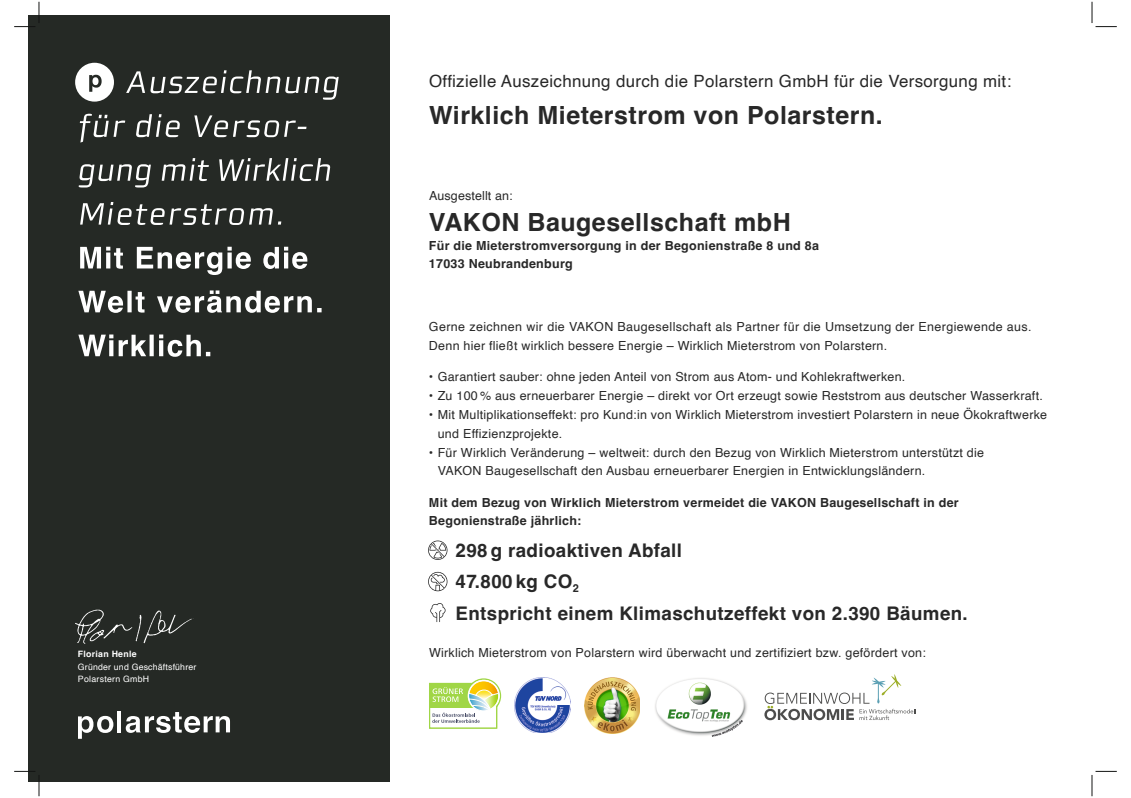
<style>
.page{position:relative;width:1131px;height:798px;background:#fff}
.page>*{position:absolute;margin:0;border:0;box-sizing:border-box;transform-origin:0 0}
.t1{font:700 25px "Helvetica";letter-spacing:.02em;color:#282828}
.t2{font:700 18.75px/31.4px "Helvetica";letter-spacing:.02em;color:#282828}
.t3{font:16.88px "Helvetica";letter-spacing:.02em;color:#282828}
.t4{font:12.5px/18.8px "Helvetica";letter-spacing:.02em;color:#282828}
.t5{font:700 12.5px/18.8px "Helvetica";letter-spacing:.02em;color:#282828}
.t6{font:8.75px/12.5px "Helvetica";letter-spacing:.02em;color:#fff}
.t7{font:700 8.75px "Helvetica";letter-spacing:.03em;color:#fff}
</style>
<div class="page">
<svg style="left:764px;top:674px;width:152px;height:46px"></svg>
<img style="left:655px;top:678px;width:92px;height:59px">
<img style="left:514px;top:677px;width:56px;height:55px">
<div style="left:466px;top:678px;width:35px;height:35px;border:1px solid #a0d646;border-radius:50%"></div>
<img style="left:473px;top:680px;width:21px;height:2px">
<div style="left:467px;top:679px;width:32px;height:32px;border:1px solid #fff;border-radius:50%"></div>
<div style="left:468px;top:680px;width:31px;height:30px;border:1px solid #fff;border-radius:50%"></div>
<svg style="left:429px;top:682px;width:70px;height:46px"></svg>
<img style="left:584px;top:677px;width:56px;height:56px">
<div style="left:28px;top:16px;width:362px;height:765px;background:#252925"></div>
<svg style="left:78px;top:334px;width:132px;height:22px"></svg>
<svg style="left:78px;top:290px;width:243px;height:23px"></svg>
<svg style="left:80px;top:247px;width:227px;height:28px"></svg>
<svg style="left:80px;top:202px;width:201px;height:23px"></svg>
<svg style="left:79px;top:158px;width:251px;height:29px"></svg>
<svg style="left:80px;top:114px;width:226px;height:28px"></svg>
<svg style="left:126px;top:70px;width:213px;height:30px"></svg>
<img style="left:75px;top:609px;width:119px;height:35px">
<svg style="left:78px;top:715px;width:35px;height:23px"></svg>
<hr style="left:117px;top:710px;width:4px;height:22px;background:#fff">
<svg style="left:126px;top:712px;width:104px;height:20px"></svg>
<svg style="left:75px;top:63px;width:39px;height:39px"></svg>
<svg style="left:428px;top:540px;width:19px;height:19px"></svg>
<svg style="left:428px;top:571px;width:19px;height:20px"></svg>
<svg style="left:430px;top:603px;width:15px;height:18px"></svg>
<svg style="left:14px;top:2px;width:26px;height:25px"></svg>
<svg style="left:1091px;top:2px;width:25px;height:25px"></svg>
<svg style="left:14px;top:770px;width:26px;height:25px"></svg>
<svg style="left:1091px;top:770px;width:25px;height:25px"></svg>
<h3 class="t3" style="left:429px;top:68px;width:584px">Offizielle Auszeichnung durch die Polarstern GmbH für die Versorgung mit:</h3>
<h1 class="t1" style="left:429px;top:100px;width:455px">Wirklich Mieterstrom von Polarstern.</h1>
<p class="t4" style="left:429px;top:186px;width:85px">Ausgestellt an:</p>
<h1 class="t1" style="left:429px;top:207px;width:363px">VAKON Baugesellschaft mbH</h1>
<p class="t5" style="left:429px;top:237px;width:391px">Für die Mieterstromversorgung in der Begonienstraße 8 und 8a<br>17033 Neubrandenburg</p>
<p class="t4" style="left:429px;top:317px;width:604px">Gerne zeichnen wir die VAKON Baugesellschaft als Partner für die Umsetzung der Energiewende aus.<br>Denn hier fließt wirklich bessere Energie – Wirklich Mieterstrom von Polarstern.</p>
<p class="t4" style="left:429px;top:368px;width:478px">• Garantiert sauber: ohne jeden Anteil von Strom aus Atom- und Kohlekraftwerken.</p>
<p class="t4" style="left:429px;top:386px;width:615px">• Zu 100 % aus erneuerbarer Energie – direkt vor Ort erzeugt sowie Reststrom aus deutscher Wasserkraft.</p>
<p class="t4" style="left:437px;top:405px;width:611px;text-indent:-9px">• Mit Multiplikationseffekt: pro Kund:in von Wirklich Mieterstrom investiert Polarstern in neue Ökokraftwerke und Effizienzprojekte.</p>
<p class="t4" style="left:437px;top:443px;width:548px;text-indent:-9px">• Für Wirklich Veränderung – weltweit: durch den Bezug von Wirklich Mieterstrom unterstützt die<br>VAKON Baugesellschaft den Ausbau erneuerbarer Energien in Entwicklungsländern.</p>
<p class="t5" style="left:429px;top:494px;width:531px">Mit dem Bezug von Wirklich Mieterstrom vermeidet die VAKON Baugesellschaft in der<br>Begonienstraße jährlich:</p>
<h2 class="t2" style="left:455px;top:536px;width:513px">298 g radioaktiven Abfall<br>47.800 kg CO<sub>2<br></sub>Entspricht einem Klimaschutzeffekt von 2.390 Bäumen.</h2>
<p class="t7" style="left:78px;top:648px;width:60px">Florian Henle</p>
<p class="t4" style="left:429px;top:643px;width:498px">Wirklich Mieterstrom von Polarstern wird überwacht und zertifiziert bzw. gefördert von:</p>
<p class="t6" style="left:78px;top:660px;width:120px">Gründer und Geschäftsführer<br>Polarstern GmbH</p>
</div>
